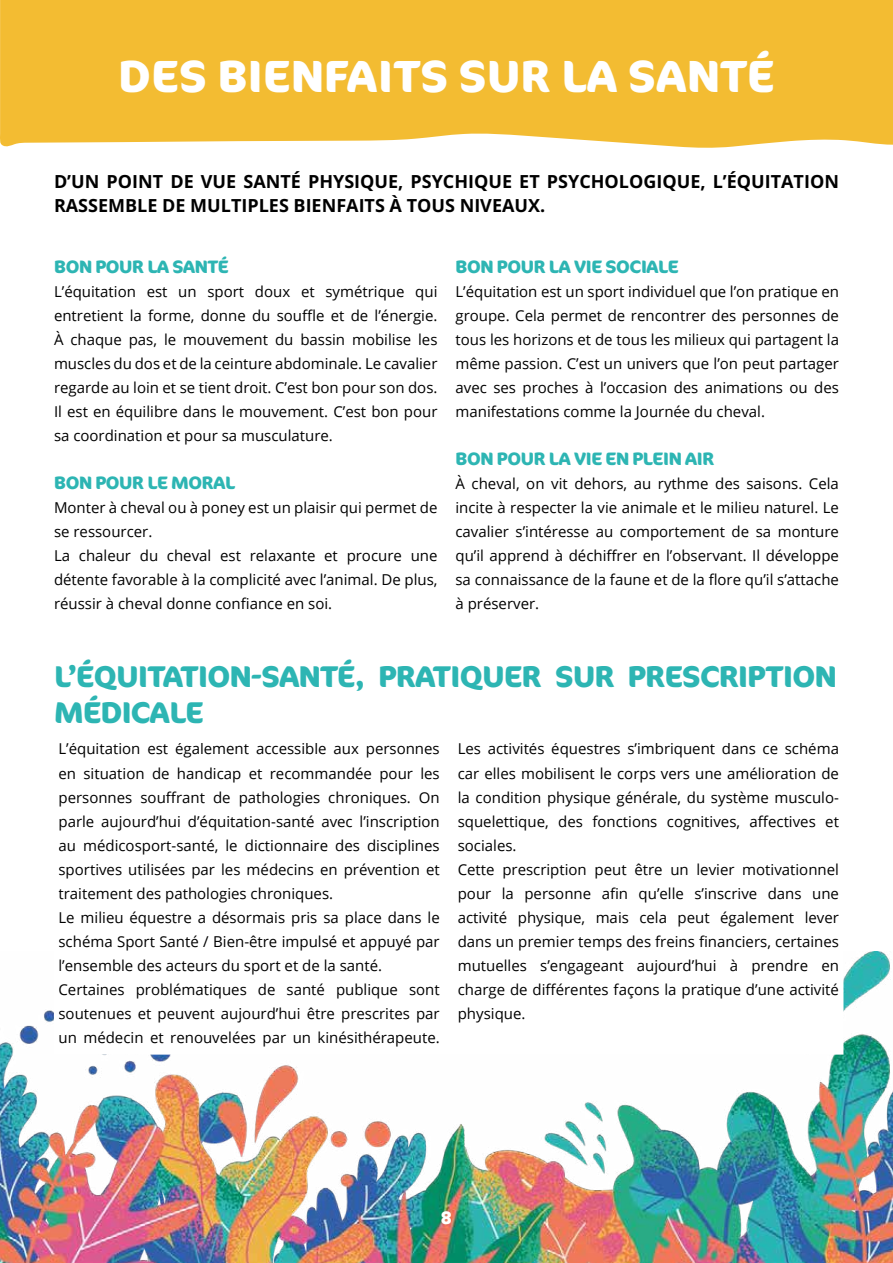
<style>
.page{position:relative;width:893px;height:1263px;background:#fff}
.page>*{position:absolute;margin:0;border:0;box-sizing:border-box;transform-origin:0 0}
.t1{font:700 45px "Cocon Pro";letter-spacing:.01em;color:#fff}
.t2{font:700 30px/36px "Cocon Pro";letter-spacing:-.02em;color:#2db5b3}
.t3{font:700 18.15px "Cocon Pro";color:#fff}
.t4{font:700 18px/24px "Open Sans";color:#000}
.t5{font:700 18px "Cocon Pro";letter-spacing:-.02em;color:#2db5b3}
.t6{font:15px/24px "Open Sans";color:#000;text-align:justify}
</style>
<div class="page">
<div style="left:0;top:0;width:893px;height:148px;background:#f3bc32"></div>
<img style="left:0;top:951px;width:893px;height:312px">
<div style="left:56px;top:741px;width:785px;height:311px;background:#fff"></div>
<h1 class="t1" style="left:119px;top:45px;width:657px">DES BIENFAITS SUR LA SANTÉ</h1>
<p class="t4" style="left:54px;top:169px;width:786px">D’UN POINT DE VUE SANTÉ PHYSIQUE, PSYCHIQUE ET PSYCHOLOGIQUE, L’ÉQUITATION<br>RASSEMBLE DE MULTIPLES BIENFAITS À TOUS NIVEAUX.</p>
<p class="t5" style="left:54px;top:255px;width:176px">BON POUR LA SANTÉ</p>
<p class="t6" style="left:54px;top:279px;width:385px">L’équitation est un sport doux et symétrique qui entretient la forme, donne du souffle et de l’énergie.<br>À chaque pas, le mouvement du bassin mobilise les muscles du dos et de la ceinture abdominale. Le cavalier regarde au loin et se tient droit. C’est bon pour son dos.<br>Il est en équilibre dans le mouvement. C’est bon pour sa coordination et pour sa musculature.</p>
<p class="t5" style="left:54px;top:471px;width:183px">BON POUR LE MORAL</p>
<p class="t6" style="left:54px;top:495px;width:385px;text-align:left">Monter à cheval ou à poney est un plaisir qui permet de se ressourcer.<br>La chaleur du cheval est relaxante et procure une détente favorable à la complicité avec l’animal. De plus, réussir à cheval donne confiance en soi.</p>
<p class="t5" style="left:456px;top:255px;width:225px">BON POUR LA VIE SOCIALE</p>
<p class="t6" style="left:455px;top:279px;width:385px">L’équitation est un sport individuel que l’on pratique en groupe. Cela permet de rencontrer des personnes de tous les horizons et de tous les milieux qui partagent la même passion. C’est un univers que l’on peut partager avec ses proches à l’occasion des animations ou des manifestations comme la Journée du cheval.</p>
<p class="t5" style="left:456px;top:447px;width:260px">BON POUR LA VIE EN PLEIN AIR</p>
<p class="t6" style="left:455px;top:471px;width:385px">À cheval, on vit dehors, au rythme des saisons. Cela incite à respecter la vie animale et le milieu naturel. Le cavalier s’intéresse au comportement de sa monture qu’il apprend à déchiffrer en l’observant. Il développe sa connaissance de la faune et de la flore qu’il s’attache à préserver.</p>
<h2 class="t2" style="left:54px;top:658px;width:784px">L’ÉQUITATION-SANTÉ, PRATIQUER SUR PRESCRIPTION<br>MÉDICALE</h2>
<p class="t6" style="left:58px;top:737px;width:383px;text-align:left">L’équitation est également accessible aux personnes en situation de handicap et recommandée pour les personnes souffrant de pathologies chroniques. On parle aujourd’hui d’équitation-santé avec l’inscription au médicosport-santé, le dictionnaire des disciplines sportives utilisées par les médecins en prévention et traitement des pathologies chroniques.<br>Le milieu équestre a désormais pris sa place dans le schéma Sport Santé / Bien-être impulsé et appuyé par l’ensemble des acteurs du sport et de la santé.<br>Certaines problématiques de santé publique sont soutenues et peuvent aujourd’hui être prescrites par un médecin et renouvelées par un kinésithérapeute.</p>
<p class="t6" style="left:458px;top:737px;width:383px;text-align:left">Les activités équestres s’imbriquent dans ce schéma car elles mobilisent le corps vers une amélioration de la condition physique générale, du système musculo&shy;squelettique, des fonctions cognitives, affectives et sociales.<br>Cette prescription peut être un levier motivationnel pour la personne afin qu’elle s’inscrive dans une activité physique, mais cela peut également lever dans un premier temps des freins financiers, certaines mutuelles s’engageant aujourd’hui à prendre en charge de différentes façons la pratique d’une activité physique.</p>
<p class="t3" style="left:441px;top:1205px;width:13px">8</p>
</div>
